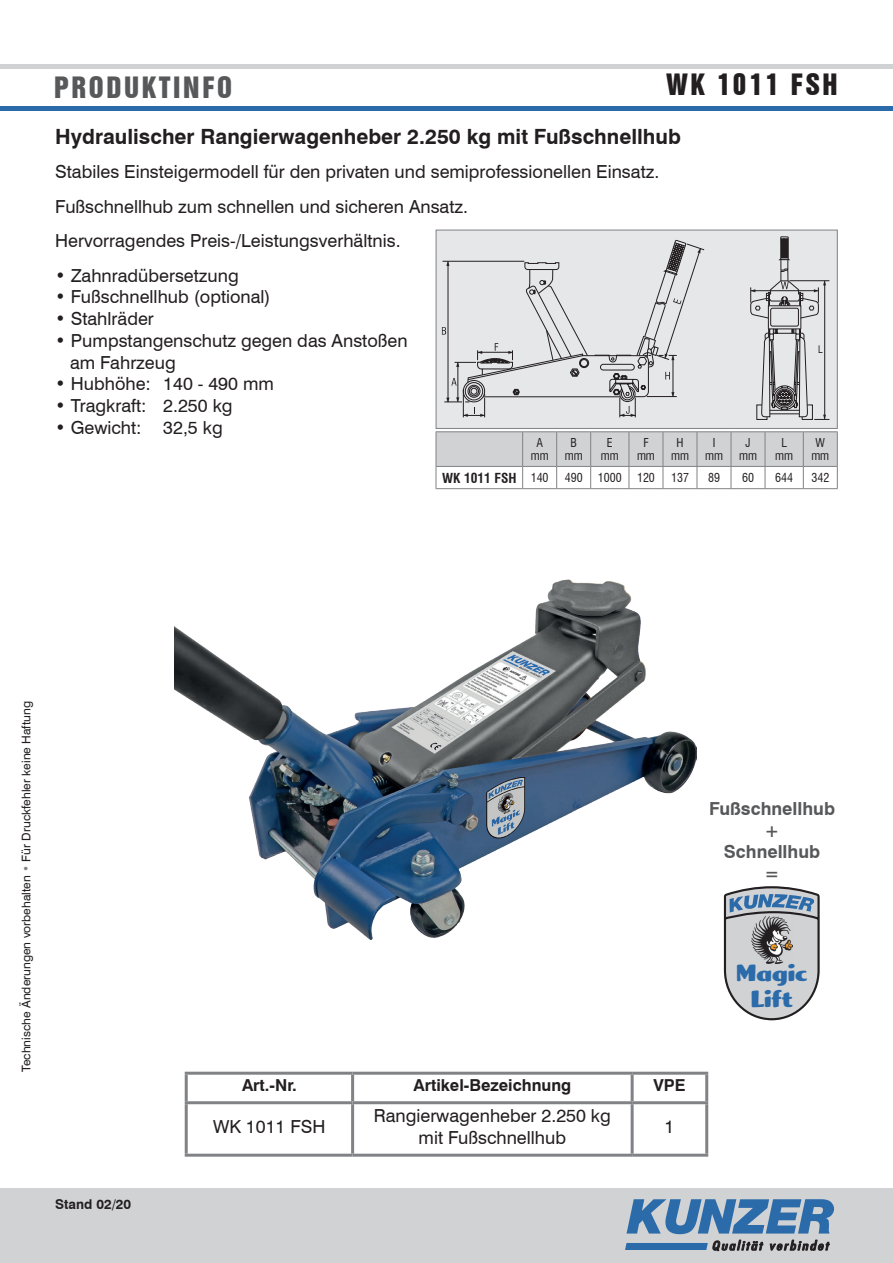
<style>
.page{position:relative;width:893px;height:1263px;background:#fff}
.page>*{position:absolute;margin:0;border:0;box-sizing:border-box;transform-origin:0 0}
.t1{font:27px "Swiss 921 BT Regular A";letter-spacing:.1em;color:#57585a}
.t2{font:27px "Swiss 921 BT Regular A";letter-spacing:.1em;color:#231f20}
.t3{font:24.3px/26px "Meatball";letter-spacing:-.01em;color:#2b6baa;text-align:center}
.t4{font:700 21px "Swiss 721 BT";color:#231f20}
.t5{font:18px/21.8px "Swiss 721 BT";color:#231f20}
.t6{font:700 18px/21.6px "Swiss 721 BT";color:#57585a;text-align:center}
.t7{font:700 16.5px "Swiss 721 BT";color:#231f20}
.t8{font:700 condensed 13.5px "Swiss 721 BT";color:#231f20}
.t9{font:700 13.5px "Swiss 721 BT";color:#231f20}
.t10{font:12px "Swiss 721 BT";color:#231f20}
.t11{font:condensed 12px/13.5px "Swiss 721 BT";color:#231f20;text-align:center}
.s1{font-stretch:condensed}
.s2{font-weight:400;font-size:12px}
.s3{font-stretch:condensed;color:#808285}
</style>
<div class="page">
<div style="left:0;top:1188px;width:893px;height:75px;background:#d1d2d4"></div>
<svg style="left:626px;top:1199px;width:208px;height:35px"></svg>
<svg style="left:625px;top:1240px;width:205px;height:11px"></svg>
<hr style="left:0;top:65px;width:893px;height:4px;background:#d1d2d4">
<div style="left:0;top:106px;width:893px;height:5px;background:#2b6baa"></div>
<hr style="left:185px;top:1072px;width:168px;height:3px;background:#808285">
<hr style="left:185px;top:1075px;width:3px;height:26px;background:#808285">
<hr style="left:353px;top:1072px;width:279px;height:3px;background:#808285">
<hr style="left:351px;top:1075px;width:3px;height:26px;background:#808285">
<hr style="left:632px;top:1072px;width:76px;height:3px;background:#808285">
<hr style="left:631px;top:1075px;width:3px;height:26px;background:#808285">
<hr style="left:705px;top:1075px;width:3px;height:26px;background:#808285">
<hr style="left:185px;top:1101px;width:168px;height:3px;background:#808285">
<hr style="left:185px;top:1104px;width:3px;height:50px;background:#808285">
<hr style="left:353px;top:1101px;width:279px;height:3px;background:#808285">
<hr style="left:351px;top:1104px;width:3px;height:50px;background:#808285">
<hr style="left:632px;top:1101px;width:76px;height:3px;background:#808285">
<hr style="left:631px;top:1104px;width:3px;height:50px;background:#808285">
<hr style="left:705px;top:1104px;width:3px;height:50px;background:#808285">
<hr style="left:185px;top:1154px;width:168px;height:3px;background:#808285">
<hr style="left:353px;top:1154px;width:279px;height:3px;background:#808285">
<hr style="left:632px;top:1154px;width:76px;height:3px;background:#808285">
<div style="left:436px;top:230px;width:401px;height:198px;background:#e6e7e9"></div>
<svg style="left:442px;top:240px;width:263px;height:178px"></svg>
<svg style="left:750px;top:236px;width:80px;height:184px"></svg>
<div style="left:777px;top:390px;width:15px;height:15px;border:1px solid #231f20;border-radius:50%"></div>
<div style="left:436px;top:230px;width:402px;height:199px;border:1px solid #808285"></div>
<hr style="left:436px;top:431px;width:87px;height:1px;background:#808285">
<hr style="left:523px;top:431px;width:34px;height:1px;background:#808285">
<hr style="left:557px;top:431px;width:34px;height:1px;background:#808285">
<hr style="left:591px;top:431px;width:38px;height:1px;background:#808285">
<hr style="left:629px;top:431px;width:34px;height:1px;background:#808285">
<hr style="left:663px;top:431px;width:34px;height:1px;background:#808285">
<hr style="left:697px;top:431px;width:34px;height:1px;background:#808285">
<hr style="left:731px;top:431px;width:34px;height:1px;background:#808285">
<hr style="left:765px;top:431px;width:38px;height:1px;background:#808285">
<hr style="left:803px;top:431px;width:35px;height:1px;background:#808285">
<svg style="left:436px;top:432px;width:402px;height:56px"></svg>
<hr style="left:436px;top:488px;width:87px;height:1px;background:#808285">
<hr style="left:523px;top:488px;width:34px;height:1px;background:#808285">
<hr style="left:557px;top:488px;width:34px;height:1px;background:#808285">
<hr style="left:591px;top:488px;width:38px;height:1px;background:#808285">
<hr style="left:629px;top:488px;width:34px;height:1px;background:#808285">
<hr style="left:663px;top:488px;width:34px;height:1px;background:#808285">
<hr style="left:697px;top:488px;width:34px;height:1px;background:#808285">
<hr style="left:731px;top:488px;width:34px;height:1px;background:#808285">
<hr style="left:765px;top:488px;width:38px;height:1px;background:#808285">
<hr style="left:803px;top:488px;width:35px;height:1px;background:#808285">
<img style="left:175px;top:579px;width:521px;height:360px">
<svg style="left:724px;top:886px;width:96px;height:134px;background:#b3b7bc"></svg>
<h1 class="t1" style="left:54px;top:69px;width:180px">PRODUKTINFO</h1>
<h1 class="t2" style="left:667px;top:67px;width:173px">WK 1011 FSH</h1>
<p class="t4" style="left:55px;top:121px;width:627px">Hydraulischer Rangierwagenheber 2.250 kg mit Fußschnellhub</p>
<p class="t5" style="left:55px;top:154px;width:606px;line-height:34.5px">Stabiles Einsteigermodell für den privaten und semiprofessionellen Einsatz.<br>Fußschnellhub zum schnellen und sicheren Ansatz.<br>Hervorragendes Preis-/Leistungsverhältnis.</p>
<p class="t5" style="left:55px;top:264px;width:185px"><span class="s1">•</span> Zahnradübersetzung</p>
<p class="t5" style="left:55px;top:285px;width:217px"><span class="s1">•</span> Fußschnellhub (optional)</p>
<p class="t5" style="left:55px;top:307px;width:100px"><span class="s1">•</span> Stahlräder</p>
<p class="t5" style="left:70px;top:329px;width:339px;text-indent:-15px"><span class="s1">•</span> Pumpstangenschutz gegen das Anstoßen am Fahrzeug</p>
<p class="t5" style="left:55px;top:372px;width:220px"><span class="s1">•</span> Hubhöhe: 140 - 490 mm</p>
<p class="t5" style="left:55px;top:394px;width:179px"><span class="s1">•</span> Tragkraft: 2.250 kg</p>
<p class="t5" style="left:55px;top:416px;width:169px"><span class="s1">•</span> Gewicht: 32,5 kg</p>
<p class="t11" style="left:531px;top:436px;width:19px">A mm</p>
<p class="t11" style="left:565px;top:436px;width:19px">B mm</p>
<p class="t11" style="left:601px;top:436px;width:19px">E mm</p>
<p class="t11" style="left:637px;top:436px;width:19px">F mm</p>
<p class="t11" style="left:671px;top:436px;width:19px">H mm</p>
<p class="t11" style="left:705px;top:436px;width:19px">I mm</p>
<p class="t11" style="left:739px;top:436px;width:19px">J mm</p>
<p class="t11" style="left:775px;top:436px;width:19px">L mm</p>
<p class="t11" style="left:811px;top:436px;width:19px">W mm</p>
<p class="t8" style="left:442px;top:470px;width:108px">WK 1011 FSH <span class="s2">140</span></p>
<p class="t11" style="left:565px;top:471px;width:19px">490</p>
<p class="t11" style="left:598px;top:471px;width:25px">1000</p>
<p class="t11" style="left:637px;top:471px;width:19px">120</p>
<p class="t11" style="left:671px;top:471px;width:19px">137</p>
<p class="t11" style="left:708px;top:471px;width:13px">89</p>
<p class="t11" style="left:742px;top:471px;width:13px">60</p>
<p class="t11" style="left:775px;top:471px;width:19px">644</p>
<p class="t11" style="left:811px;top:471px;width:19px">342</p>
<p class="t10" style="left:18px;top:1071px;width:372px;rotate:-90deg">Technische Änderungen vorbehalten <span class="s3">•</span> Für Druckfehler keine Haftung</p>
<p class="t9" style="left:55px;top:1195px;width:77px">Stand 02/20</p>
<p class="t6" style="left:709px;top:797px;width:128px">Fußschnellhub +<br>Schnellhub<br>=</p>
<p class="t7" style="left:242px;top:1074px;width:56px">Art.-Nr.</p>
<p class="t7" style="left:413px;top:1074px;width:159px">Artikel-Bezeichnung</p>
<p class="t7" style="left:653px;top:1074px;width:34px">VPE</p>
<p class="t5" style="left:213px;top:1115px;width:114px">WK 1011 FSH</p>
<p class="t5" style="left:374px;top:1104px;width:239px;text-align:center">Rangierwagenheber 2.250 kg mit Fußschnellhub</p>
<p class="t5" style="left:664px;top:1115px;width:11px">1</p>
<h2 class="t3" style="left:736px;top:960px;width:73px">Magic<br>Lift</h2>
</div>
